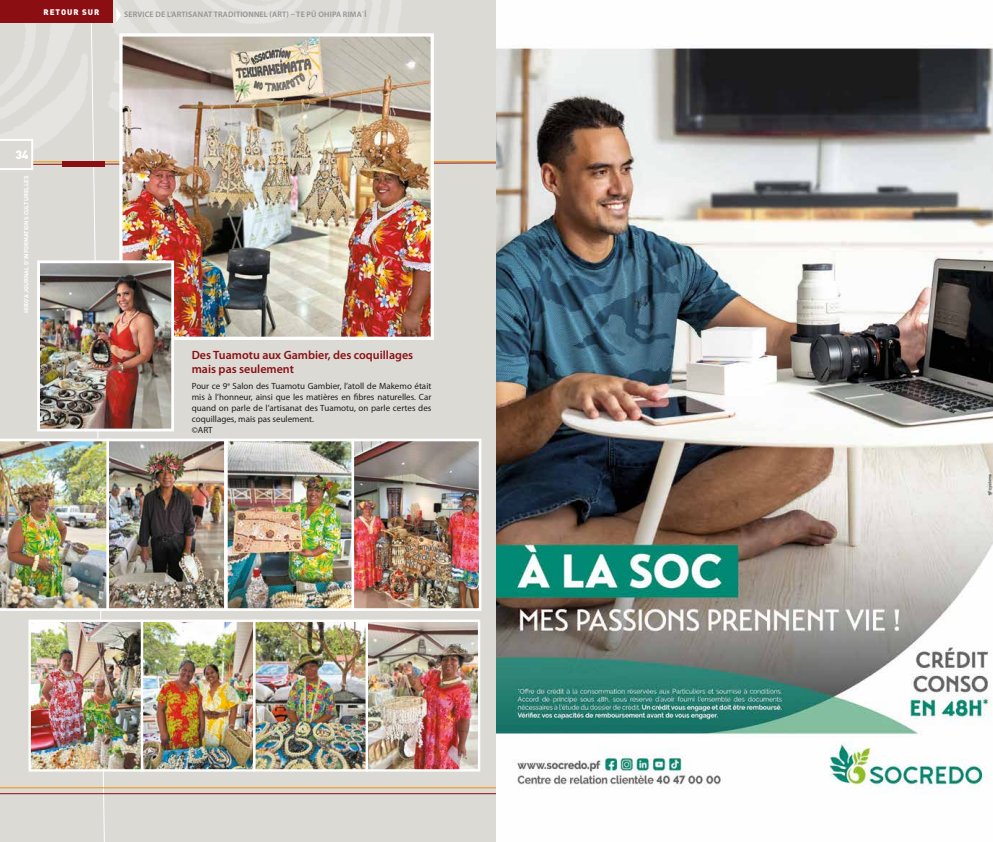
<style>
.page{position:relative;width:993px;height:842px;background:#fff}
.page>*{position:absolute;margin:0;border:0;box-sizing:border-box;transform-origin:0 0}
.t1{font:600 12px/14.4px "Myriad Pro";color:#8a0e12}
.t2{font:900 12px "DIN";color:#fff}
.t3{font:9px/10.8px "Myriad Pro";color:#1d1d1b}
.t4{font:600 8px "Myriad Pro";letter-spacing:.02em;color:#929292}
.t5{font:900 8px "DIN";letter-spacing:.12em;color:#fff}
.t6{font:700 6px "DIN";color:#fff}
</style>
<div class="page">
<img style="left:0;top:0;width:992px;height:842px">
<img style="left:123px;top:37px;width:307px;height:299px">
<div style="left:119px;top:33px;width:315px;height:307px;border:3px solid #fff"></div>
<div style="left:106px;top:439px;width:121px;height:172px;border:3px solid #fff"></div>
<div style="left:351px;top:439px;width:130px;height:172px;border:3px solid #fff"></div>
<img style="left:31px;top:623px;width:446px;height:145px">
<div style="left:365px;top:620px;width:115px;height:151px;border:2px solid #fff"></div>
<div style="left:28px;top:620px;width:115px;height:151px;border:2px solid #fff"></div>
<div style="left:141px;top:620px;width:114px;height:151px;border:2px solid #fff"></div>
<div style="left:253px;top:620px;width:115px;height:151px;border:2px solid #fff"></div>
<img style="left:41px;top:264px;width:129px;height:163px">
<div style="left:37px;top:260px;width:137px;height:171px;border:3px solid #fff"></div>
<div style="left:62px;top:161px;width:43px;height:6px;background:#8a0e12"></div>
<p class="t5" style="left:43px;top:6px;width:57px">RETOUR SUR</p>
<p class="t4" style="left:124px;top:10px;width:10px">Service</p>
<p class="t4" style="left:155px;top:10px;width:27px">de l’Artisanat</p>
<p class="t4" style="left:214px;top:10px;width:6px">traditionnel</p>
<p class="t4" style="left:269px;top:10px;width:60px">(ART) – Te Pū Ohipa</p>
<p class="t4" style="left:343px;top:10px;width:6px">rima</p>
<p class="t4" style="left:362px;top:10px;width:6px">΄ī</p>
<h1 class="t2" style="left:15px;top:147px;width:14px">34</h1>
<p class="t6" style="left:22px;top:313px;width:138px;rotate:-90deg">HIRO’A JOURNAL D’IN FORMATIONSCULTURELLES</p>
<h1 class="t1" style="left:192px;top:347px;width:223px">Des Tuamotu aux Gambier, des coquillages mais pas seulement</h1>
<p class="t3" style="left:192px;top:381px;width:241px">Pour ce 9<sup>e</sup> Salon des Tuamotu Gambier, l’atoll de Makemo était mis à l’honneur, ainsi que les matières en fibres naturelles. Car quand on parle de l’artisanat des Tuamotu, on parle certes des coquillages, mais pas seulement.<br>©ART</p>
</div>
